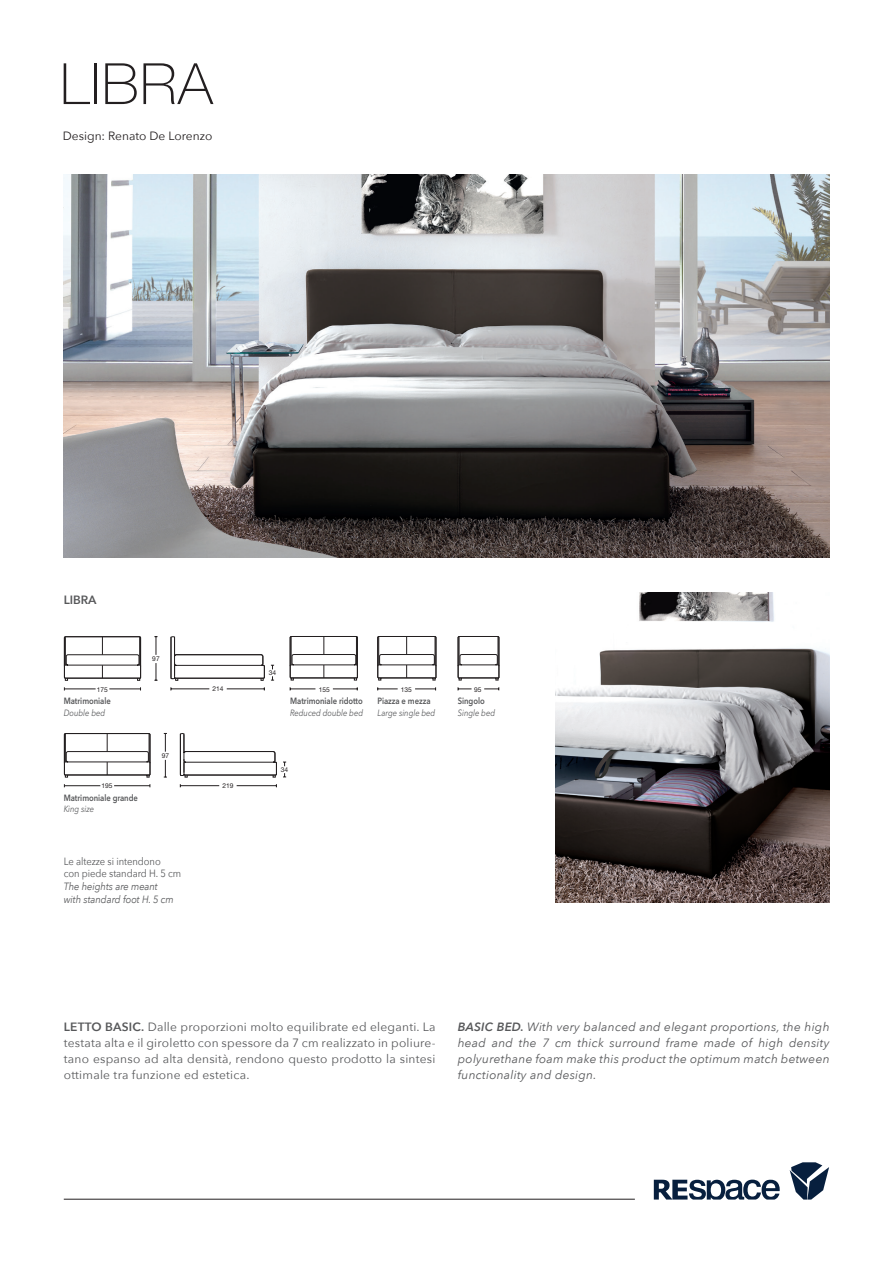
<style>
.page{position:relative;width:893px;height:1263px;background:#fff}
.page>*{position:absolute;margin:0;border:0;box-sizing:border-box;transform-origin:0 0}
.t1{font:100 57px "Helvetica Neue LT Std";letter-spacing:.02em;color:#231f20}
.t2{font:12px/15.8px "Avenir Next";letter-spacing:.02em;color:#57585a;text-align:justify}
.t3{font:italic 12px/15.8px "Avenir Next";letter-spacing:.02em;color:#57585a;text-align:justify}
.t4{font:12px "Avenir Next";color:#231f20}
.t5{font:600 12px "Avenir Next";color:#57585a}
.t6{font:10.5px/12.6px "Avenir Next";letter-spacing:-.005em;color:#57585a;scale:.9 1}
.t7{font:italic 10.5px/12.6px "Avenir Next";letter-spacing:-.005em;color:#57585a;scale:.9 1}
.t8{font:600 9px "Avenir Next";letter-spacing:-.005em;color:#57585a;scale:.85 1}
.t9{font:italic 9px "Avenir Next";letter-spacing:-.005em;color:#57585a;scale:.85 1}
.t10{font:6.6px "Helvetica Neue LT Std";color:#231f20}
.s1{font-weight:600}
</style>
<div class="page">
<svg style="left:790px;top:1162px;width:39px;height:37px"></svg>
<svg style="left:654px;top:1179px;width:126px;height:20px"></svg>
<hr style="left:64px;top:1199px;width:571px;height:1px;background:#231f20">
<svg style="left:283px;top:773px;width:3px;height:5px"></svg>
<svg style="left:333px;top:687px;width:25px;height:3px"></svg>
<svg style="left:290px;top:687px;width:25px;height:3px"></svg>
<svg style="left:289px;top:636px;width:69px;height:44px"></svg>
<svg style="left:415px;top:687px;width:21px;height:3px"></svg>
<svg style="left:377px;top:687px;width:21px;height:3px"></svg>
<svg style="left:377px;top:636px;width:60px;height:44px"></svg>
<svg style="left:484px;top:687px;width:16px;height:3px"></svg>
<svg style="left:458px;top:687px;width:14px;height:3px"></svg>
<svg style="left:457px;top:636px;width:42px;height:44px"></svg>
<svg style="left:64px;top:636px;width:213px;height:152px"></svg>
<img style="left:64px;top:174px;width:766px;height:383px">
<img style="left:555px;top:592px;width:275px;height:310px">
<h1 class="t1" style="left:60px;top:51px;width:154px">LIBRA</h1>
<p class="t4" style="left:63px;top:126px;width:151px">Design: Renato De Lorenzo</p>
<p class="t5" style="left:64px;top:590px;width:34px">LIBRA</p>
<p class="t10" style="left:152px;top:655px;width:9px">97</p>
<p class="t10" style="left:97px;top:685px;width:13px">175</p>
<p class="t10" style="left:213px;top:685px;width:13px">214</p>
<p class="t8" style="left:64px;top:693px;width:57px">Matrimoniale</p>
<p class="t9" style="left:64px;top:705px;width:50px">Double bed</p>
<p class="t10" style="left:162px;top:752px;width:9px">97</p>
<p class="t10" style="left:102px;top:782px;width:13px">195</p>
<p class="t10" style="left:222px;top:782px;width:13px">219</p>
<p class="t8" style="left:64px;top:790px;width:89px">Matrimoniale grande</p>
<p class="t9" style="left:64px;top:802px;width:37px">King size</p>
<p class="t6" style="left:64px;top:854px;width:132px">Le altezze si intendono<br>con piede standard H. 5 cm</p>
<p class="t7" style="left:64px;top:879px;width:124px">The heights are meant with standard foot H. 5 cm</p>
<p class="t10" style="left:269px;top:669px;width:9px">34</p>
<p class="t10" style="left:319px;top:685px;width:13px">155</p>
<p class="t10" style="left:401px;top:685px;width:13px">135</p>
<p class="t10" style="left:474px;top:685px;width:9px">95</p>
<p class="t8" style="left:290px;top:693px;width:87px">Matrimoniale ridotto</p>
<p class="t9" style="left:290px;top:705px;width:87px">Reduced double bed</p>
<p class="t8" style="left:378px;top:693px;width:64px">Piazza e mezza</p>
<p class="t9" style="left:378px;top:705px;width:69px">Large single bed</p>
<p class="t8" style="left:458px;top:693px;width:33px">Singolo</p>
<p class="t9" style="left:458px;top:705px;width:45px">Single bed</p>
<p class="t10" style="left:281px;top:766px;width:9px">34</p>
<p class="t2" style="left:64px;top:1019px;width:373px"><span class="s1">LETTO BASIC.</span> Dalle proporzioni molto equilibrate ed eleganti. La testata alta e il giroletto con spessore da 7 cm realizzato in poliure&shy;tano espanso ad alta densità, rendono questo prodotto la sintesi ottimale tra funzione ed estetica.</p>
<p class="t3" style="left:458px;top:1019px;width:373px"><span class="s1">BASIC BED.</span> With very balanced and elegant proportions, the high head and the 7 cm thick surround frame made of high density polyurethane foam make this product the optimum match between functionality and design.</p>
</div>
